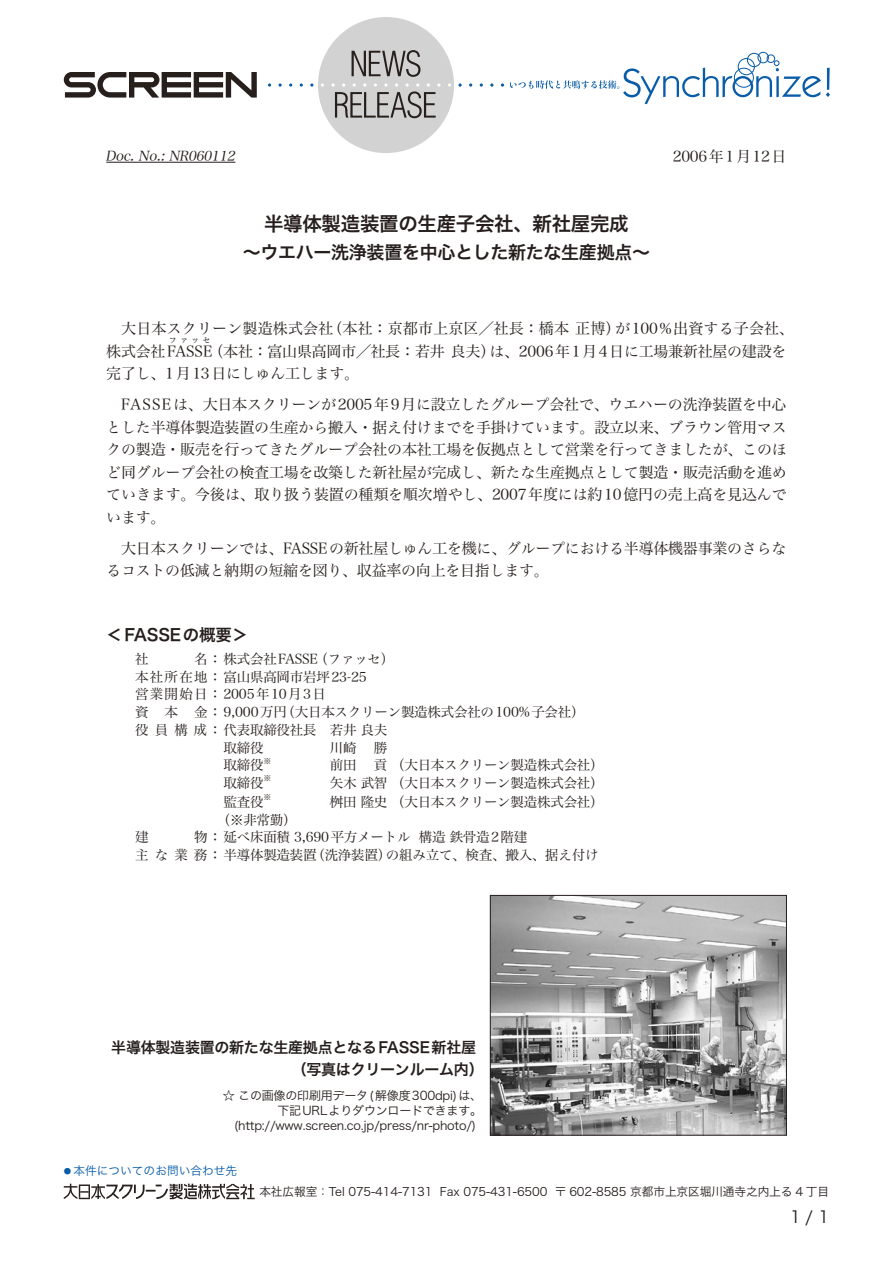
<style>
.page{position:relative;width:893px;height:1263px;background:#fff}
.page>*{position:absolute;margin:0;border:0;box-sizing:border-box;transform-origin:0 0}
.t1{font:19.5px "Hira Kaku Pro W6";letter-spacing:-.015em;color:#251e1c}
.t2{font:18px "Hira Kaku Pro W6";letter-spacing:-.015em;color:#251e1c}
.t3{font:16.5px "Hira Kaku Pro W6";letter-spacing:-.015em;color:#251e1c}
.t4{font:16.5px "Hira Kaku Pro W3";color:#251e1c}
.t5{font:15px/22.5px "Hira Min Pro W3";letter-spacing:-.01em;color:#251e1c}
.t6{font:15px/22.5px "Hira Min Pro W3";letter-spacing:.01em;color:#251e1c}
.t7{font:15px/22.5px "Hira Kaku Pro W6";letter-spacing:-.015em;color:#251e1c}
.t8{font:15px "Hira Min Pro W3";letter-spacing:.11em;color:#251e1c}
.t9{font:13.5px/17.7px "Hira Min Pro W3";letter-spacing:-.015em;color:#251e1c}
.t10{font:13.5px "Hira Min Pro W3";letter-spacing:.09em;color:#251e1c}
.t11{font:italic 13.5px "Hira Min Pro W3";color:#251e1c}
.t12{font:12px "Hira Kaku Pro W3";letter-spacing:-.015em;color:#251e1c}
.t13{font:11.7px "Hira Kaku Pro W3";letter-spacing:-.01em;color:#251e1c}
.t14{font:11.7px "Hira Kaku Pro W3";color:#065ca8}
.t15{font:7.8px "Hira Min Pro W3";color:#251e1c}
.t16{font:7.5px "Hira Min Pro W3";color:#251e1c}
.s1{font-size:7.5px}
</style>
<div class="page">
<svg style="left:64px;top:1184px;width:191px;height:15px"></svg>
<div style="left:318px;top:17px;width:136px;height:136px;background:#d2d2d3;border-radius:50%"></div>
<svg style="left:64px;top:72px;width:193px;height:26px"></svg>
<svg style="left:469px;top:83px;width:3px;height:4px"></svg>
<svg style="left:480px;top:83px;width:3px;height:4px"></svg>
<svg style="left:501px;top:83px;width:3px;height:4px"></svg>
<div style="left:736px;top:57px;width:20px;height:20px;border:1px solid #fff;border-radius:50%"></div>
<div style="left:772px;top:59px;width:9px;height:9px;border:1px solid #fff;border-radius:50%"></div>
<div style="left:745px;top:60px;width:29px;height:5px;border:1px solid #fff"></div>
<div style="left:738px;top:58px;width:17px;height:17px;border:1px solid #095ca8;border-radius:50%"></div>
<div style="left:747px;top:53px;width:14px;height:14px;border:1px solid #095ca8;border-radius:50%"></div>
<div style="left:758px;top:52px;width:11px;height:11px;border:1px solid #095ca8;border-radius:50%"></div>
<div style="left:767px;top:55px;width:8px;height:8px;border:1px solid #095ca8;border-radius:50%"></div>
<svg style="left:510px;top:61px;width:320px;height:43px"></svg>
<svg style="left:458px;top:83px;width:4px;height:4px"></svg>
<svg style="left:300px;top:83px;width:3px;height:4px"></svg>
<svg style="left:289px;top:83px;width:3px;height:4px"></svg>
<svg style="left:268px;top:83px;width:3px;height:4px"></svg>
<svg style="left:352px;top:50px;width:68px;height:27px"></svg>
<svg style="left:331px;top:83px;width:109px;height:35px"></svg>
<hr style="left:106px;top:162px;width:129px;height:1px;background:#251e1c">
<img style="left:492px;top:897px;width:293px;height:236px">
<div style="left:490px;top:895px;width:297px;height:240px;border:1px solid #251e1c"></div>
<p class="t11" style="left:105px;top:144px;width:134px">Doc.No.:NR060112</p>
<h1 class="t1" style="left:264px;top:206px;width:366px">半導体製造装置の生産子会社、新社屋完成</h1>
<p class="t2" style="left:243px;top:236px;width:409px">～ウエハー洗浄装置を中心とした新たな生産拠点～</p>
<p class="t8" style="left:673px;top:144px;width:115px">2006年1月12日</p>
<p class="t6" style="left:106px;top:316px;width:689px;text-indent:15px">大日本スクリーン製造株式会社（本社：京都市上京区／社長：橋本 正博）が100％出資する子会社、株式会社FASSE（本社：富山県高岡市／社長：若井 良夫）は、2006年1月4日に工場兼新社屋の建設を</p>
<p class="t16" style="left:169px;top:333px;width:43px">ファッセ</p>
<p class="t5" style="left:121px;top:357px;width:667px;line-height:31px;text-indent:-15px">完了し、1月13日にしゅん工します。<br>FASSEは、大日本スクリーンが2005年9月に設立したグループ会社で、ウエハーの洗浄装置を中心</p>
<p class="t5" style="left:106px;top:415px;width:682px;text-align:justify">とした半導体製造装置の生産から搬入・据え付けまでを手掛けています。設立以来、ブラウン管用マスクの製造・販売を行ってきたグループ会社の本社工場を仮拠点として営業を行ってきましたが、このほど同グループ会社の検査工場を改築した新社屋が完成し、新たな生産拠点として製造・販売活動を進めていきます。今後は、取り扱う装置の種類を順次増やし、2007年度には約10億円の売上高を見込んでいます。</p>
<p class="t5" style="left:106px;top:536px;width:682px;text-indent:15px">大日本スクリーンでは、FASSEの新社屋しゅん工を機に、グループにおける半導体機器事業のさらなるコストの低減と納期の短縮を図り、収益率の向上を目指します。</p>
<p class="t3" style="left:106px;top:620px;width:143px">＜FASSEの概要＞</p>
<p class="t9" style="left:135px;top:649px;width:15px">社</p>
<p class="t9" style="left:194px;top:649px;width:202px">名：株式会社FASSE（ファッセ）</p>
<p class="t9" style="left:135px;top:666px;width:233px">本社所在地：富山県高岡市岩坪23-25</p>
<p class="t10" style="left:135px;top:683px;width:192px">営業開始日：2005年10月3日</p>
<p class="t9" style="left:135px;top:702px;width:451px">資 本 金：9,000万円（大日本スクリーン製造株式会社の100%子会社）</p>
<p class="t9" style="left:135px;top:720px;width:254px">役員構成：代表取締役社長 若井 良夫</p>
<p class="t9" style="left:224px;top:737px;width:42px">取締役</p>
<p class="t9" style="left:330px;top:737px;width:59px">川崎　 勝</p>
<p class="t9" style="left:224px;top:755px;width:42px">取締役</p>
<p class="t15" style="left:263px;top:754px;width:9px">※</p>
<p class="t9" style="left:330px;top:755px;width:275px">前田　 貢（大日本スクリーン製造株式会社）</p>
<p class="t9" style="left:224px;top:773px;width:42px">取締役</p>
<p class="t15" style="left:263px;top:772px;width:9px">※</p>
<p class="t9" style="left:330px;top:773px;width:275px">矢木 武智（大日本スクリーン製造株式会社）</p>
<p class="t9" style="left:224px;top:792px;width:42px">監査役</p>
<p class="t15" style="left:263px;top:791px;width:9px">※</p>
<p class="t9" style="left:330px;top:792px;width:275px">桝田 隆史（大日本スクリーン製造株式会社）</p>
<p class="t9" style="left:217px;top:809px;width:81px">（※非常勤）</p>
<p class="t9" style="left:135px;top:827px;width:15px">建</p>
<p class="t9" style="left:135px;top:827px;width:465px;text-indent:59px">物：延べ床面積 3,690平方メートル 構造 鉄骨造2階建<br>主な業務：半導体製造装置（洗浄装置）の組み立て、検査、搬入、据え付け</p>
<p class="t7" style="left:292px;top:1035px;width:193px;text-indent:-180px">半導体製造装置の新たな生産拠点となるFASSE新社屋（写真はクリーンルーム内）</p>
<p class="t12" style="left:223px;top:1084px;width:261px">☆ この画像の印刷用データ(解像度300dpi)は、</p>
<p class="t12" style="left:277px;top:1099px;width:206px">下記URLよりダウンロードできます。</p>
<p class="t12" style="left:234px;top:1114px;width:243px">(http://www.screen.co.jp/press/nr-photo/)</p>
<p class="t14" style="left:64px;top:1161px;width:175px"><span class="s1">●</span> 本件についてのお問い合わせ先</p>
<p class="t13" style="left:259px;top:1181px;width:571px">本社広報室：Tel 075-414-7131 Fax 075-431-6500 〒 602-8585 京都市上京区堀川通寺之内上る 4 丁目</p>
<p class="t4" style="left:790px;top:1202px;width:40px">1 / 1</p>
</div>
